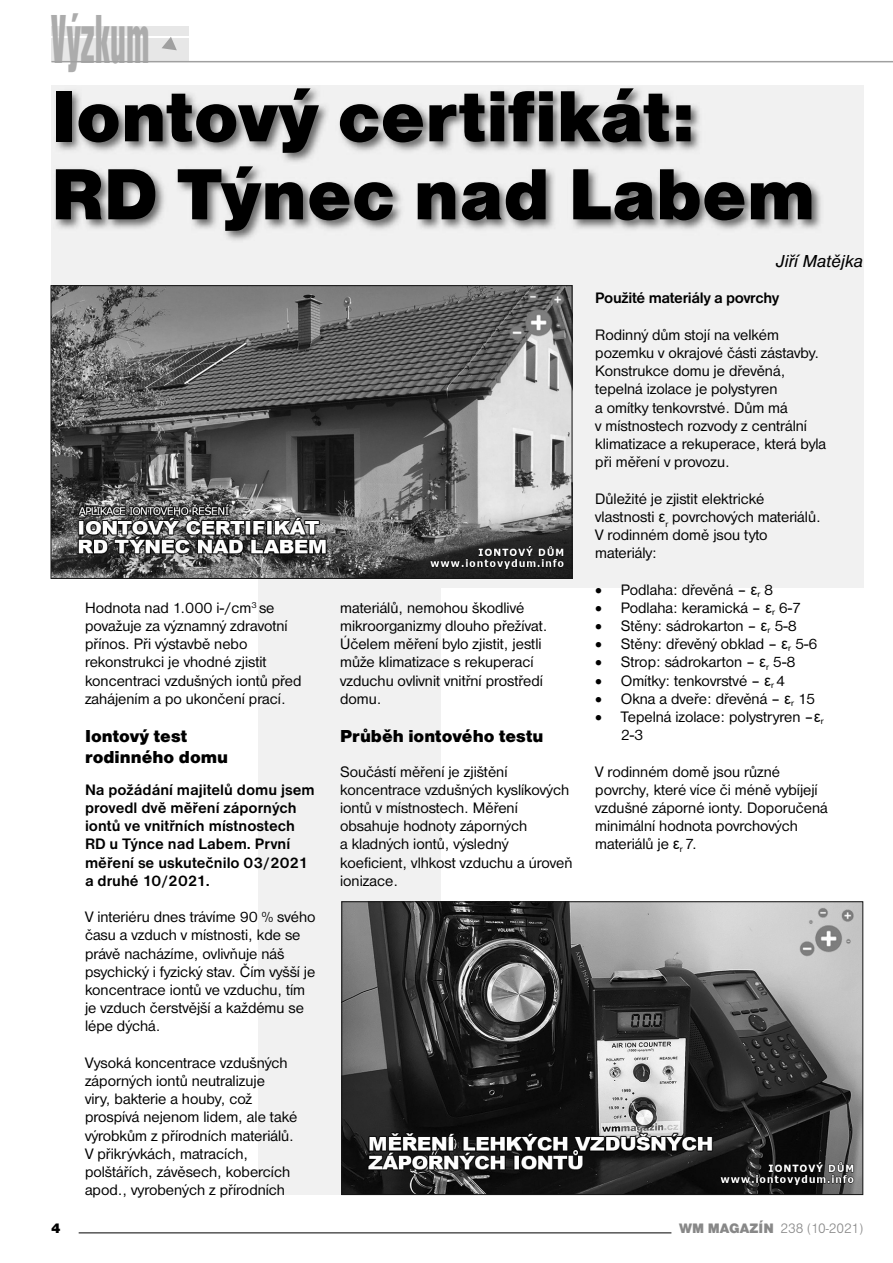
<style>
.page{position:relative;width:893px;height:1263px;background:#fff}
.page>*{position:absolute;margin:0;border:0;box-sizing:border-box;transform-origin:0 0}
.t1{font:75px/78px "Nimbus San DEE Blac";color:#000}
.t2{font:72px "Nimbus San DEE Blac Cond";color:#acacac;scale:.55 1}
.t3{font:18px/20.2px "Nimbus San DEE Blac";color:#000}
.t4{font:italic 18px "Nimbus San DEE";color:#000}
.t5{font:15.75px/18.1px "Nimbus San DEE";color:#000}
.t6{font:700 15.75px/18.1px "Nimbus San DEE";color:#000}
.t7{font:700 15.75px "Nimbus San DEE";letter-spacing:-.02em;color:#000}
.t8{font:14.25px "Nimbus San DEE Ligh";color:#888}
.t9{font:14.25px "Nimbus San DEE Blac";color:#000}
.s1{font-family:"Arial"}
.s2{font-family:"Nimbus San DEE Blac"}
</style>
<div class="page">
<hr style="left:79px;top:1232px;width:592px;height:1px;background:#000">
<div style="left:416px;top:85px;width:447px;height:503px;background:#f1f1f1"></div>
<div style="left:259px;top:261px;width:182px;height:934px;background:#f1f1f1"></div>
<div style="left:51px;top:85px;width:390px;height:216px;background:#f1f1f1"></div>
<img style="left:55px;top:88px;width:766px;height:153px">
<img style="left:53px;top:287px;width:517px;height:290px">
<div style="left:51px;top:285px;width:521px;height:294px;border:1px solid #161616"></div>
<img style="left:343px;top:903px;width:518px;height:290px">
<div style="left:341px;top:901px;width:522px;height:294px;border:1px solid #161616"></div>
<div style="left:51px;top:26px;width:138px;height:9px;background:#e7e7e7"></div>
<div style="left:51px;top:38px;width:138px;height:24px;background:#e7e7e7"></div>
<svg style="left:162px;top:37px;width:15px;height:13px"></svg>
<hr style="left:51px;top:61px;width:842px;height:1px;background:#a0a0a0">
<h2 class="t2" style="left:51px;top:13px;width:181px">Výzkum</h2>
<h1 class="t1" style="left:51px;top:83px;width:766px">Iontový certifikát:<br>RD Týnec nad Labem</h1>
<p class="t4" style="left:776px;top:255px;width:88px">Jiří Matějka</p>
<p class="t5" style="left:85px;top:600px;width:218px">Hodnota nad 1.000 i-/cm<sup>3</sup> se považuje za významný zdravotní přínos. Při výstavbě nebo rekonstrukci je vhodné zjistit koncentraci vzdušných iontů před zahájením a po ukončení prací.</p>
<p class="t3" style="left:85px;top:727px;width:145px">Iontový test rodinného domu</p>
<p class="t6" style="left:85px;top:781px;width:231px">Na požádání majitelů domu jsem provedl dvě měření záporných iontů ve vnitřních místnostech<br>RD u Týnce nad Labem. První měření se uskutečnilo 03/2021 a druhé 10/2021.</p>
<p class="t5" style="left:85px;top:909px;width:232px">V interiéru dnes trávíme 90 % svého času a vzduch v místnosti, kde se právě nacházíme, ovlivňuje náš psychický i fyzický stav. Čím vyšší je koncentrace iontů ve vzduchu, tím je vzduch čerstvější a každému se lépe dýchá.</p>
<p class="t5" style="left:85px;top:1055px;width:214px">Vysoká koncentrace vzdušných záporných iontů neutralizuje<br>viry, bakterie a houby, což prospívá nejenom lidem, ale také výrobkům z přírodních materiálů.<br>V přikrývkách, matracích, polštářích, závěsech, kobercích apod., vyrobených z přírodních</p>
<p class="t5" style="left:340px;top:600px;width:209px">materiálů, nemohou škodlivé mikroorganizmy dlouho přežívat.<br>Účelem měření bylo zjistit, jestli může klimatizace s rekuperací vzduchu ovlivnit vnitřní prostředí domu.</p>
<p class="t3" style="left:340px;top:727px;width:205px">Průběh iontového testu</p>
<p class="t5" style="left:340px;top:763px;width:234px">Součástí měření je zjištění koncentrace vzdušných kyslíkových iontů v místnostech. Měření obsahuje hodnoty záporných<br>a kladných iontů, výsledný koeficient, vlhkost vzduchu a úroveň ionizace.</p>
<p class="t7" style="left:595px;top:292px;width:186px">Použité materiály a povrchy</p>
<p class="t5" style="left:595px;top:327px;width:232px">Rodinný dům stojí na velkém pozemku v okrajové části zástavby.<br>Konstrukce domu je dřevěná, tepelná izolace je polystyren<br>a omítky tenkovrstvé. Dům má<br>v místnostech rozvody z centrální klimatizace a rekuperace, která byla při měření v provozu.</p>
<p class="t5" style="left:595px;top:490px;width:227px">Důležité je zjistit elektrické vlastnosti <span class="s1">ε</span><sub>r</sub> povrchových materiálů.<br>V rodinném domě jsou tyto materiály:</p>
<p class="t5" style="left:595px;top:581px;width:179px">• Podlaha: dřevěná – <span class="s1">ε</span><sub>r</sub> 8</p>
<p class="t5" style="left:595px;top:600px;width:208px">• Podlaha: keramická – <span class="s1">ε</span><sub>r</sub> 6-7</p>
<p class="t5" style="left:595px;top:618px;width:203px">• Stěny: sádrokarton – <span class="s1">ε</span><sub>r</sub> 5-8</p>
<p class="t5" style="left:595px;top:636px;width:224px">• Stěny: dřevěný obklad – <span class="s1">ε</span><sub>r</sub> 5-6</p>
<p class="t5" style="left:595px;top:654px;width:202px">• Strop: sádrokarton – <span class="s1">ε</span><sub>r</sub> 5-8</p>
<p class="t5" style="left:595px;top:672px;width:192px">• Omítky: tenkovrstvé – <span class="s1">ε</span><sub>r</sub> 4</p>
<p class="t5" style="left:595px;top:691px;width:221px">• Okna a dveře: dřevěná – <span class="s1">ε</span><sub>r</sub> 15</p>
<p class="t5" style="left:621px;top:709px;width:204px;text-indent:-26px">• Tepelná izolace: polystryren –<span class="s1">ε</span><sub>r<br></sub>2-3</p>
<p class="t5" style="left:595px;top:763px;width:234px">V rodinném domě jsou různé povrchy, které více či méně vybíjejí vzdušné záporné ionty. Doporučená minimální hodnota povrchových materiálů je <span class="s1">ε</span><sub>r</sub> 7.</p>
<p class="t9" style="left:51px;top:1223px;width:11px">4</p>
<p class="t8" style="left:679px;top:1223px;width:186px"><span class="s2">WM MAGAZÍN</span> 238 (10-2021)</p>
</div>
